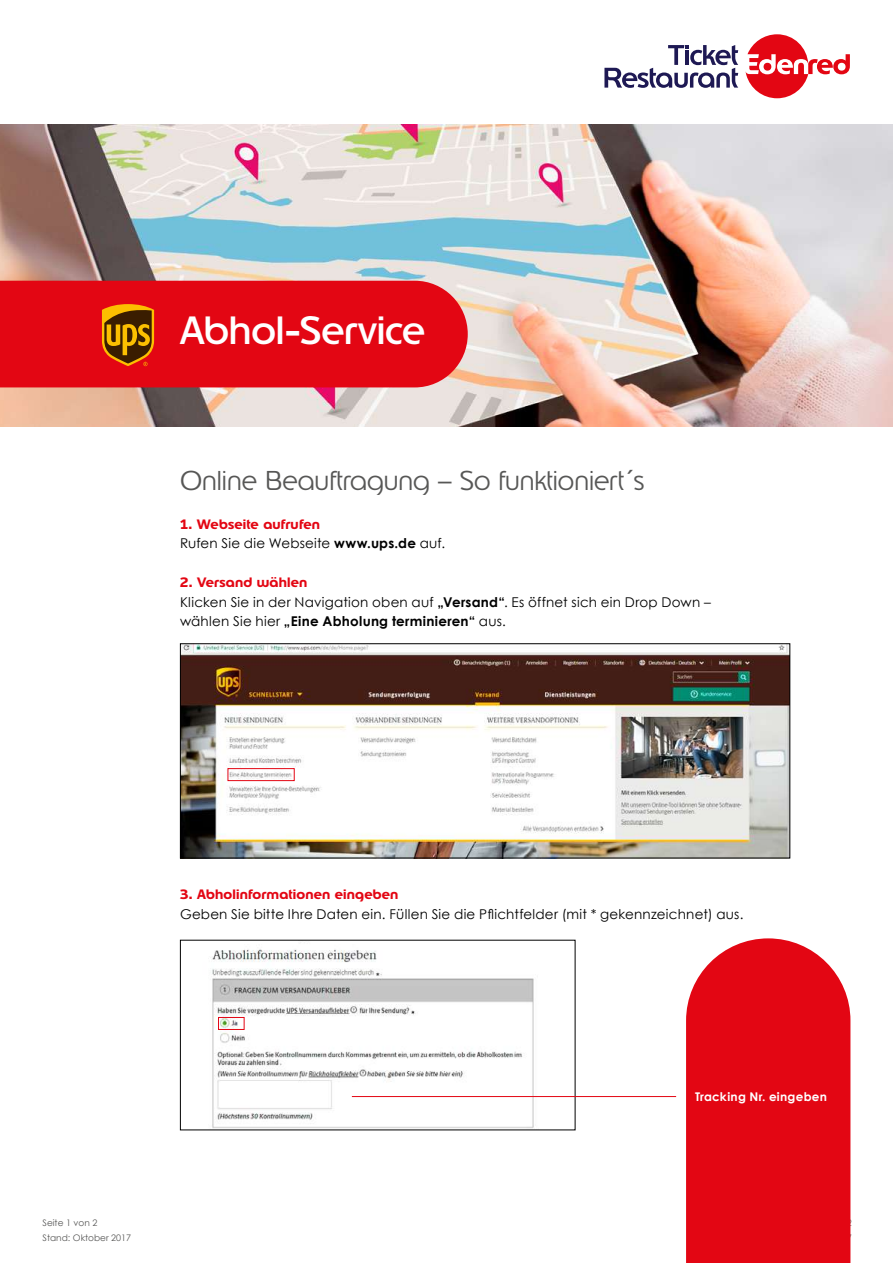
<style>
.page{position:relative;width:893px;height:1263px;background:#fff}
.page>*{position:absolute;margin:0;border:0;box-sizing:border-box;transform-origin:0 0}
.t1{font:39px "Edenred";color:#fff}
.t2{font:300 27px "Edenred";color:#575756}
.t3{font:13.5px/19.5px "Century Gothic";letter-spacing:.015em;color:#000}
.t4{font:700 13.5px "Edenred";letter-spacing:.015em;color:#e30613}
.t5{font:700 12px "Century Gothic";letter-spacing:.02em;color:#fff}
.t6{font:9px/14.7px "Century Gothic";color:#575756}
.s1{font-weight:700}
</style>
<div class="page">
<img style="left:182px;top:645px;width:606px;height:211px">
<div style="left:180px;top:643px;width:610px;height:215px;border:1px solid #000"></div>
<img style="left:0;top:124px;width:893px;height:302px">
<img style="left:212px;top:949px;width:361px;height:179px">
<div style="left:228px;top:768px;width:67px;height:13px;border:1px solid #e30613"></div>
<div style="left:218px;top:1017px;width:26px;height:13px;border:1px solid #e30613"></div>
<div style="left:0;top:281px;width:468px;height:106px;background:#e30613"></div>
<svg style="left:102px;top:304px;width:52px;height:62px;background:#9f5a02"></svg>
<svg style="left:604px;top:45px;width:134px;height:43px"></svg>
<svg style="left:745px;top:34px;width:105px;height:64px"></svg>
<hr style="left:352px;top:1096px;width:324px;height:1px;background:#e30613">
<div style="left:686px;top:938px;width:164px;height:325px;background:#e30613"></div>
<h1 class="t1" style="left:180px;top:303px;width:247px">Abhol-Service</h1>
<h2 class="t2" style="left:180px;top:462px;width:466px">Online Beauftragung – So funktioniert´s</h2>
<p class="t4" style="left:180px;top:515px;width:142px">1. Webseite aufrufen</p>
<p class="t3" style="left:180px;top:533px;width:267px">Rufen Sie die Webseite <span class="s1">www.ups.de</span> auf.</p>
<p class="t4" style="left:180px;top:573px;width:129px">2. Versand wählen</p>
<p class="t3" style="left:180px;top:592px;width:532px">Klicken Sie in der Navigation oben auf <span class="s1">„Versand“</span>. Es öffnet sich ein Drop Down – wählen Sie hier <span class="s1">„Eine Abholung terminieren“</span> aus.</p>
<p class="t4" style="left:180px;top:885px;width:220px">3. Abholinformationen eingeben</p>
<p class="t3" style="left:180px;top:904px;width:565px">Geben Sie bitte Ihre Daten ein. Füllen Sie die Pflichtfelder (mit * gekennzeichnet) aus.</p>
<p class="t6" style="left:43px;top:1215px;width:90px">Seite 1 von 2<br>Stand: Oktober 2017</p>
<p class="t5" style="left:695px;top:1087px;width:133px">Tracking Nr. eingeben</p>
</div>
